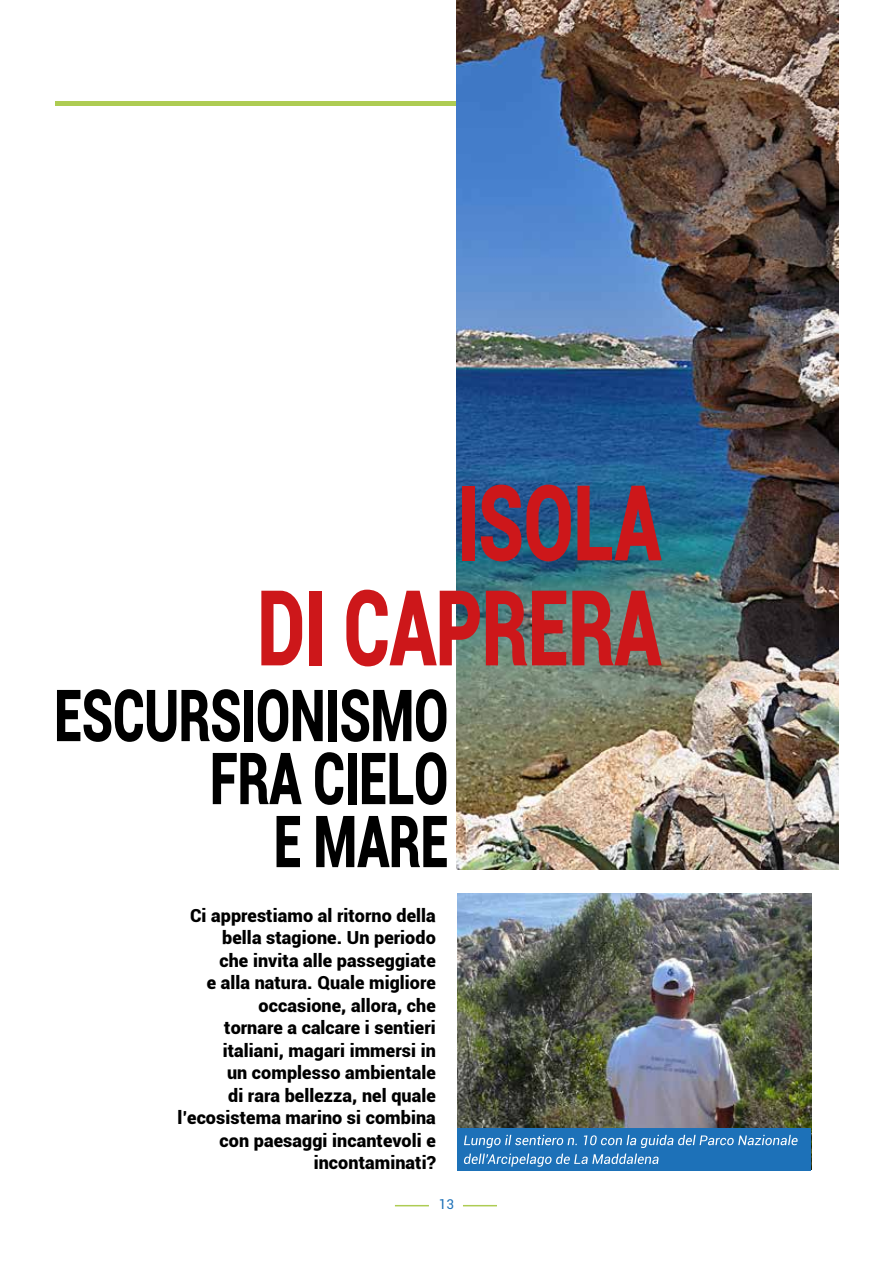
<style>
.page{position:relative;width:893px;height:1263px;background:#fff}
.page>*{position:absolute;margin:0;border:0;box-sizing:border-box;transform-origin:0 0}
.t1{font:900 105px/105px "Roboto";letter-spacing:-.01em;color:#cd171a;text-align:right;scale:.7 1}
.t2{font:900 72px/63px "Roboto";letter-spacing:-.01em;color:#000;text-align:right;scale:.7 1}
.t3{font:900 18px/22.5px "Roboto";letter-spacing:.005em;color:#000;text-align:right}
.t4{font:13.5px "Roboto";color:#1d71b8}
</style>
<div class="page">
<hr style="left:463px;top:1205px;width:34px;height:1px;background:#aecc53">
<hr style="left:395px;top:1205px;width:34px;height:1px;background:#aecc53">
<div style="left:56px;top:101px;width:783px;height:5px;background:#aecc53"></div>
<img style="left:456px;top:0;width:383px;height:870px">
<img style="left:457px;top:893px;width:354px;height:276px">
<div style="left:458px;top:1128px;width:353px;height:42px;background:#1d71b8"></div>
<svg style="left:464px;top:1135px;width:334px;height:32px"></svg>
<h1 class="t1" style="left:257px;top:466px;width:579px">ISOLA<br>DI CAPRERA</h1>
<h2 class="t2" style="left:54px;top:681px;width:565px">ESCURSIONISMO<br>FRA CIELO<br>E MARE</h2>
<p class="t3" style="left:178px;top:903px;width:260px">Ci apprestiamo al ritorno della bella stagione. Un periodo<br>che invita alle passeggiate<br>e alla natura. Quale migliore occasione, allora, che<br>tornare a calcare i sentieri italiani, magari immersi in<br>un complesso ambientale<br>di rara bellezza, nel quale l’ecosistema marino si combina con paesaggi incantevoli e incontaminati?</p>
<p class="t4" style="left:439px;top:1195px;width:17px">13</p>
</div>
